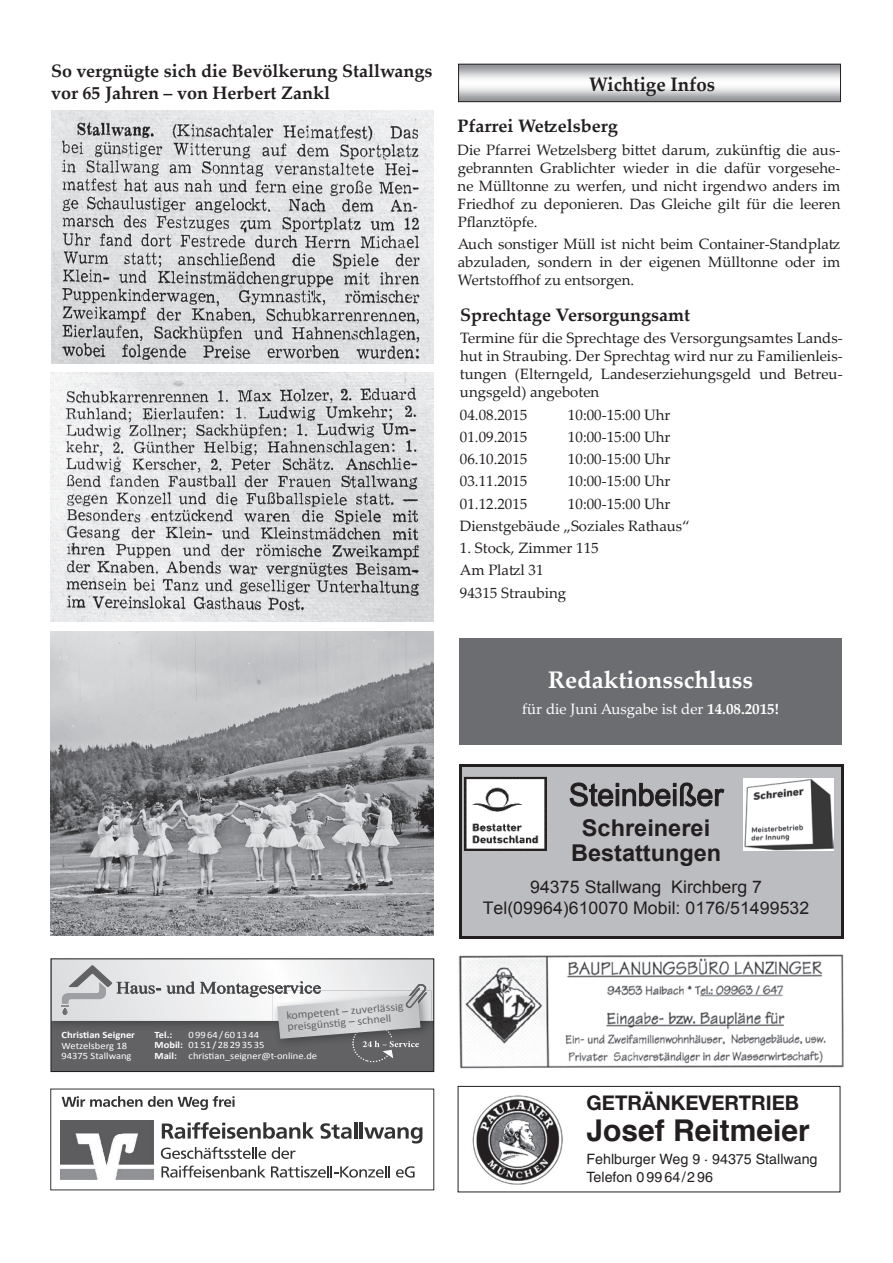
<style>
.page{position:relative;width:893px;height:1263px;background:#fff}
.page>*{position:absolute;margin:0;border:0;box-sizing:border-box;transform-origin:0 0}
.t1{font:700 30px "Helvetica";color:#231f20}
.t2{font:700 24px "Palatino Linotype";color:#fff}
.t3{font:700 23.1px/25.2px "Arial";color:#231f20;text-align:center}
.t4{font:700 20.25px "Helvetica Neue";color:#231f20}
.t5{font:700 19.5px "Palatino Linotype";color:#231f20;scale:.96 1}
.t6{font:700 18px/21.6px "Palatino Linotype";color:#231f20}
.t7{font:17.4px/21px "Arial";letter-spacing:.005em;color:#231f20;text-align:center}
.t8{font:15px/18px "Palatino Linotype";color:#231f20;text-align:justify}
.t9{font:15px "Palatino Linotype";color:#fff}
.t10{font:14.25px/18px "Helvetica";color:#231f20}
.t11{font:11.1px/10.9px "Calibri";color:#626265;scale:1.08 1}
.t12{font:9.75px/10.4px "Calibri";color:#fff;scale:1.08 1}
.t13{font:700 9.75px "Calibri";color:#fff;scale:1.08 1}
.s1{font-weight:700}
</style>
<div class="page">
<img style="left:51px;top:110px;width:383px;height:253px">
<img style="left:50px;top:373px;width:383px;height:249px">
<img style="left:50px;top:631px;width:383px;height:304px">
<svg style="left:458px;top:63px;width:383px;height:39px"></svg>
<img style="left:61px;top:1120px;width:93px;height:59px">
<svg style="left:162px;top:1122px;width:152px;height:17px"></svg>
<svg style="left:320px;top:1123px;width:32px;height:16px"></svg>
<hr style="left:354px;top:1122px;width:3px;height:16px;background:#343334">
<hr style="left:360px;top:1122px;width:3px;height:16px;background:#343334">
<svg style="left:364px;top:1127px;width:58px;height:16px"></svg>
<svg style="left:161px;top:1147px;width:105px;height:12px"></svg>
<svg style="left:272px;top:1147px;width:24px;height:12px"></svg>
<svg style="left:161px;top:1165px;width:229px;height:12px"></svg>
<svg style="left:396px;top:1166px;width:19px;height:11px"></svg>
<svg style="left:62px;top:1096px;width:173px;height:14px"></svg>
<div style="left:51px;top:959px;width:383px;height:112px;background:#626265"></div>
<img style="left:428px;top:991px;width:4px;height:35px">
<svg style="left:52px;top:960px;width:376px;height:103px"></svg>
<div style="left:50px;top:958px;width:384px;height:114px;border:1px solid #231f20"></div>
<div style="left:460px;top:766px;width:382px;height:171px;background:#bcbdc0"></div>
<hr style="left:459px;top:764px;width:3px;height:174px;background:#231f20">
<hr style="left:841px;top:767px;width:3px;height:171px;background:#231f20">
<hr style="left:462px;top:764px;width:382px;height:3px;background:#231f20">
<hr style="left:462px;top:936px;width:382px;height:2px;background:#231f20">
<img style="left:464px;top:777px;width:83px;height:73px">
<img style="left:744px;top:779px;width:89px;height:71px">
<svg style="left:569px;top:782px;width:156px;height:25px"></svg>
<img style="left:458px;top:954px;width:386px;height:115px">
<img style="left:472px;top:1095px;width:91px;height:90px">
<div style="left:458px;top:1086px;width:382px;height:106px;border:1px solid #231f20"></div>
<div style="left:459px;top:639px;width:383px;height:106px;background:#6c6d70"></div>
<p class="t6" style="left:51px;top:59px;width:383px">So vergnügte sich die Bevölkerung Stallwangs vor 65 Jahren – von Herbert Zankl</p>
<h3 class="t5" style="left:589px;top:70px;width:133px">Wichtige Infos</h3>
<p class="t6" style="left:458px;top:115px;width:162px">Pfarrei Wetzelsberg</p>
<p class="t8" style="left:458px;top:140px;width:384px">Die Pfarrei Wetzelsberg bittet darum, zukünftig die aus&shy;gebrannten Grablichter wieder in die dafür vorgesehe&shy;ne Mülltonne zu werfen, und nicht irgendwo anders im Friedhof zu deponieren. Das Gleiche gilt für die leeren Pflanztöpfe.</p>
<p class="t8" style="left:458px;top:234px;width:384px">Auch sonstiger Müll ist nicht beim Container-Standplatz abzuladen, sondern in der eigenen Mülltonne oder im Wertstoffhof zu entsorgen.</p>
<p class="t6" style="left:460px;top:304px;width:232px">Sprechtage Versorgungsamt</p>
<p class="t8" style="left:460px;top:329px;width:384px">Termine für die Sprechtage des Versorgungsamtes Lands&shy;hut in Straubing. Der Sprechtag wird nur zu Familienleis&shy;tungen (Elterngeld, Landeserziehungsgeld und Betreu&shy;ungsgeld) angeboten</p>
<p class="t8" style="left:460px;top:405px;width:69px">04.08.2015</p>
<p class="t8" style="left:568px;top:405px;width:104px">10:00-15:00 Uhr</p>
<p class="t8" style="left:460px;top:427px;width:69px">01.09.2015</p>
<p class="t8" style="left:568px;top:427px;width:104px">10:00-15:00 Uhr</p>
<p class="t8" style="left:460px;top:449px;width:69px">06.10.2015</p>
<p class="t8" style="left:568px;top:449px;width:104px">10:00-15:00 Uhr</p>
<p class="t8" style="left:460px;top:472px;width:69px">03.11.2015</p>
<p class="t8" style="left:568px;top:472px;width:104px">10:00-15:00 Uhr</p>
<p class="t8" style="left:460px;top:494px;width:69px">01.12.2015</p>
<p class="t8" style="left:460px;top:492px;width:231px;line-height:22.2px;text-indent:108px">10:00-15:00 Uhr<br>Dienstgebäude „Soziales Rathaus“</p>
<p class="t8" style="left:460px;top:536px;width:140px;line-height:22.2px;text-align:left">1. Stock, Zimmer 115<br>Am Platzl 31<br>94315 Straubing</p>
<h2 class="t2" style="left:548px;top:663px;width:207px">Redaktionsschluss</h2>
<p class="t9" style="left:522px;top:699px;width:258px">für die Juni Ausgabe ist der <span class="s1">14.08.2015!</span></p>
<p class="t13" style="left:62px;top:1029px;width:69px">Christian Seigner</p>
<p class="t12" style="left:62px;top:1040px;width:66px">Wetzelsberg 18<br>94375 Stallwang</p>
<p class="t11" style="left:286px;top:1010px;width:110px;rotate:-5deg">kompetent – zuverlässig preisgünsti g – schnell</p>
<p class="t12" style="left:155px;top:1029px;width:152px;text-indent:34px">0 99 64 / 60 13 44<br><span class="s1">Mobil:</span> 01 51 / 28 29 35 35<br><span class="s1">Mail:</span> christian_seigner@t-online.de</p>
<p class="t13" style="left:155px;top:1028px;width:18px">Tel.:</p>
<h3 class="t3" style="left:571px;top:815px;width:152px">Schreinerei<br>Bestattungen</h3>
<p class="t7" style="left:483px;top:876px;width:328px">94375 Stallwang Kirchberg 7<br>Tel(09964)610070 Mobil: 0176/51499532</p>
<h3 class="t4" style="left:586px;top:1090px;width:214px">GETRÄNKEVERTRIEB</h3>
<h1 class="t1" style="left:586px;top:1107px;width:225px">Josef Reitmeier</h1>
<p class="t10" style="left:586px;top:1150px;width:233px">Fehlburger Weg 9 · 94375 Stallwang<br>Telefon 0 99 64/2 96</p>
</div>
